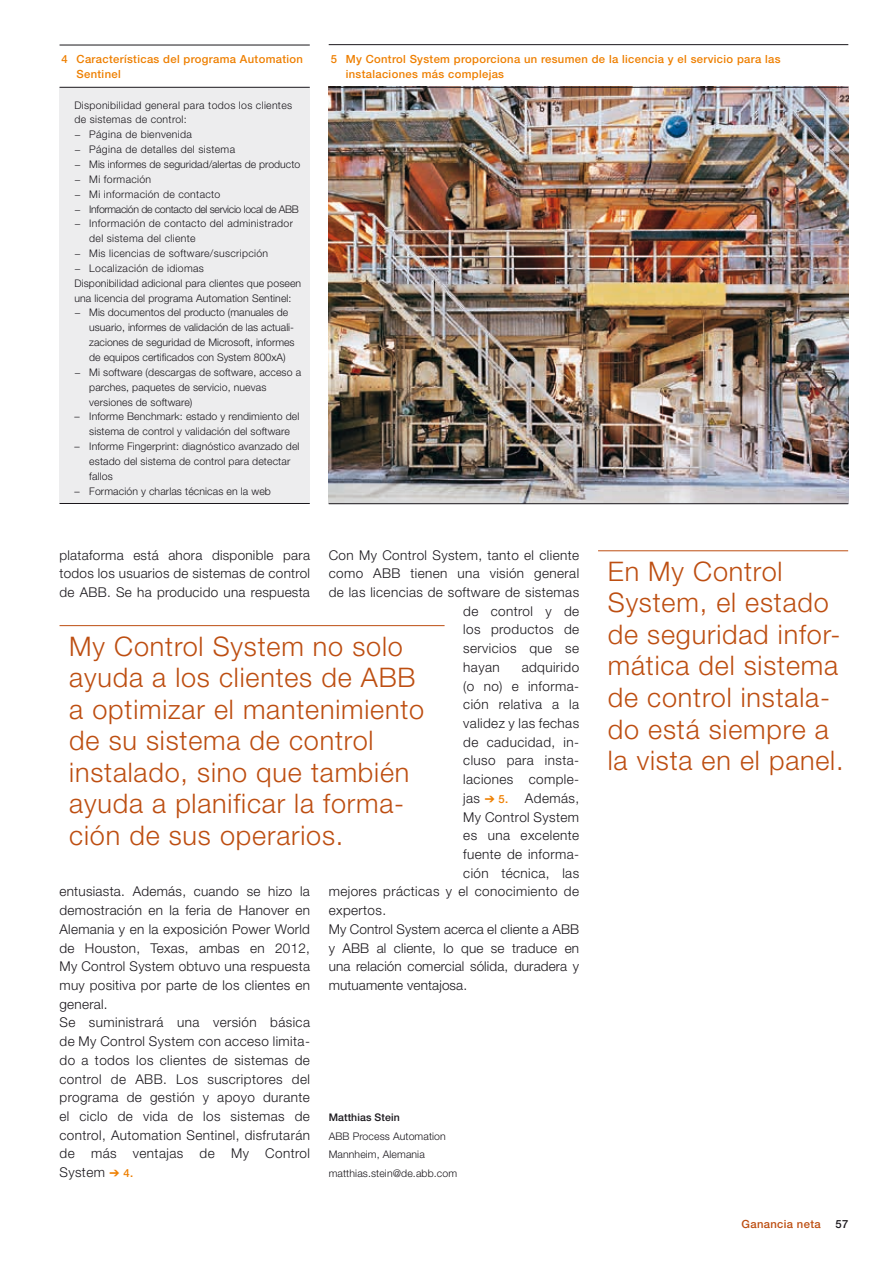
<style>
.page{position:relative;width:893px;height:1263px;background:#fff}
.page>*{position:absolute;margin:0;border:0;box-sizing:border-box;transform-origin:0 0}
.t1{font:300 27px/31.5px "Helvetica Neue";letter-spacing:.03em;color:#bd4e11}
.t2{font:300 13.5px/18.8px "Helvetica Neue";letter-spacing:.03em;color:#1a171c;text-align:justify}
.t3{font:300 13.5px "Helvetica Neue";letter-spacing:.01em;color:#1a171c}
.t4{font:500 11.25px/15px "Helvetica Neue";letter-spacing:.03em;color:#ee7f00}
.t5{font:500 11.25px "Helvetica Neue";letter-spacing:.03em;color:#bd4e11}
.t6{font:500 11.25px "Helvetica Neue";color:#1a171c}
.t7{font:300 10.5px/14.9px "Helvetica Neue";letter-spacing:.01em;color:#1a171c}
.t8{font:300 10.5px "Helvetica Neue";letter-spacing:.03em;color:#1a171c}
.t9{font:300 10.5px "Helvetica Neue";letter-spacing:-.03em;color:#1a171c}
.t10{font:500 10.5px "Helvetica Neue";letter-spacing:.01em;color:#1a171c}
.s1{color:#ee7f00}
.s2{font-weight:500;font-size:11.25px;color:#ee7f00}
</style>
<div class="page">
<hr style="left:598px;top:550px;width:250px;height:1px;background:#bd4e11">
<img style="left:329px;top:88px;width:519px;height:415px">
<hr style="left:329px;top:44px;width:519px;height:1px;background:#1a171c">
<hr style="left:329px;top:87px;width:519px;height:1px;background:#1a171c">
<hr style="left:60px;top:625px;width:385px;height:1px;background:#bd4e11">
<hr style="left:329px;top:503px;width:519px;height:1px;background:#1a171c">
<div style="left:60px;top:87px;width:250px;height:417px;background:#ededee"></div>
<hr style="left:60px;top:87px;width:250px;height:1px;background:#1a171c">
<hr style="left:60px;top:45px;width:250px;height:1px;background:#1a171c">
<hr style="left:60px;top:503px;width:250px;height:1px;background:#1a171c">
<p class="t4" style="left:77px;top:52px;width:228px;text-indent:-15px">4 Características del programa Automation<br>Sentinel</p>
<p class="t8" style="left:74px;top:98px;width:219px">Disponibilidad general para todos los clientes</p>
<p class="t8" style="left:74px;top:113px;width:114px">de sistemas de control:</p>
<p class="t8" style="left:74px;top:128px;width:119px">− Página de bienvenida</p>
<p class="t8" style="left:74px;top:143px;width:162px">− Página de detalles del sistema</p>
<p class="t7" style="left:74px;top:157px;width:227px">− Mis informes de seguridad/alertas de producto</p>
<p class="t8" style="left:74px;top:173px;width:78px">− Mi formación</p>
<p class="t8" style="left:74px;top:188px;width:148px">− Mi información de contacto</p>
<p class="t9" style="left:74px;top:202px;width:226px">− Información de contacto del servicio local de ABB</p>
<p class="t8" style="left:74px;top:217px;width:220px">− Información de contacto del administrador</p>
<p class="t8" style="left:89px;top:232px;width:108px">del sistema del cliente</p>
<p class="t8" style="left:74px;top:247px;width:195px">− Mis licencias de software/suscripción</p>
<p class="t8" style="left:74px;top:262px;width:131px">− Localización de idiomas</p>
<p class="t7" style="left:74px;top:275px;width:228px">Disponibilidad adicional para clientes que poseen</p>
<p class="t7" style="left:74px;top:290px;width:219px">una licencia del programa Automation Sentinel:</p>
<p class="t7" style="left:74px;top:305px;width:215px">− Mis documentos del producto (manuales de</p>
<p class="t7" style="left:89px;top:320px;width:206px">usuario, informes de validación de las actuali-</p>
<p class="t7" style="left:89px;top:335px;width:207px">zaciones de seguridad de Microsoft, informes</p>
<p class="t7" style="left:89px;top:350px;width:198px">de equipos certificados con System 800xA)</p>
<p class="t7" style="left:74px;top:364px;width:228px">− Mi software (descargas de software, acceso a</p>
<p class="t7" style="left:89px;top:379px;width:179px">parches, paquetes de servicio, nuevas</p>
<p class="t7" style="left:89px;top:394px;width:105px">versiones de software)</p>
<p class="t7" style="left:74px;top:409px;width:226px;text-align:center">– Informe Benchmark: estado y rendimiento del sistema de control y validación del software</p>
<p class="t7" style="left:89px;top:439px;width:212px;text-indent:-15px">– Informe Fingerprint: diagnóstico avanzado del estado del sistema de control para detectar fallos</p>
<p class="t7" style="left:74px;top:483px;width:198px">– Formación y charlas técnicas en la web</p>
<p class="t4" style="left:346px;top:51px;width:436px;text-indent:-15px">5 My Control System proporciona un resumen de la licencia y el servicio para las instalaciones más complejas</p>
<p class="t2" style="left:60px;top:545px;width:252px">plataforma está ahora disponible para todos los usuarios de sistemas de control de ABB. Se ha producido una respuesta</p>
<p class="t2" style="left:329px;top:545px;width:252px">Con My Control System, tanto el cliente</p>
<p class="t2" style="left:329px;top:564px;width:252px">como ABB tienen una visión general</p>
<p class="t2" style="left:329px;top:583px;width:252px">de las licencias de software de sistemas</p>
<p class="t2" style="left:463px;top:601px;width:117px">de control y de</p>
<p class="t2" style="left:463px;top:620px;width:117px">los productos de</p>
<p class="t2" style="left:463px;top:639px;width:117px">servicios que se</p>
<p class="t2" style="left:463px;top:657px;width:38px">hayan</p>
<p class="t2" style="left:522px;top:657px;width:59px">adquirido</p>
<p class="t2" style="left:463px;top:676px;width:117px">(o no) e informa-</p>
<p class="t2" style="left:463px;top:695px;width:117px">ción relativa a la</p>
<p class="t2" style="left:463px;top:713px;width:117px">validez y las fechas</p>
<p class="t2" style="left:463px;top:732px;width:117px">de caducidad, in-</p>
<p class="t2" style="left:463px;top:751px;width:116px">cluso para insta-</p>
<p class="t2" style="left:463px;top:770px;width:117px">laciones comple-</p>
<p class="t2" style="left:463px;top:788px;width:117px">jas <span class="s1">➔</span> <span class="s2">5.</span> Además,</p>
<p class="t2" style="left:463px;top:807px;width:117px">My Control System</p>
<p class="t2" style="left:463px;top:826px;width:117px">es una excelente</p>
<p class="t2" style="left:463px;top:844px;width:117px">fuente de informa-</p>
<p class="t2" style="left:463px;top:863px;width:117px">ción técnica, las</p>
<p class="t2" style="left:329px;top:882px;width:252px">mejores prácticas y el conocimiento de</p>
<p class="t2" style="left:329px;top:901px;width:59px">expertos.</p>
<p class="t3" style="left:329px;top:921px;width:252px">My Control System acerca el cliente a ABB</p>
<p class="t3" style="left:329px;top:939px;width:252px">y ABB al cliente, lo que se traduce en</p>
<p class="t3" style="left:329px;top:958px;width:252px">una relación comercial sólida, duradera y</p>
<p class="t3" style="left:329px;top:977px;width:140px">mutuamente ventajosa.</p>
<h1 class="t1" style="left:69px;top:630px;width:356px">My Control System no solo ayuda a los clientes de ABB a optimizar el mantenimiento de su sistema de control instalado, sino que también ayuda a planificar la forma&shy;ción de sus operarios.</h1>
<p class="t2" style="left:60px;top:882px;width:252px;text-align:left">entusiasta. Además, cuando se hizo la demostración en la feria de Hanover en Alemania y en la exposición Power World de Houston, Texas, ambas en 2012, My Control System obtuvo una respuesta muy positiva por parte de los clientes en general.<br>Se suministrará una versión básica de My Control System con acceso limita&shy;do a todos los clientes de sistemas de control de ABB. Los suscriptores del programa de gestión y apoyo durante el ciclo de vida de los sistemas de control, Automation Sentinel, disfrutarán de más ventajas de My Control System <span class="s1">➔</span> <span class="s2">4.</span></p>
<p class="t10" style="left:329px;top:1111px;width:72px">Matthias Stein</p>
<p class="t7" style="left:329px;top:1126px;width:130px;line-height:18.8px">ABB Process Automation<br>Mannheim, Alemania matthias.stein@de.abb.com</p>
<h1 class="t1" style="left:608px;top:555px;width:237px">En My Control<br>System, el estado de seguridad infor&shy;mática del sistema de control instala&shy;do está siempre a la vista en el panel.</h1>
<p class="t5" style="left:742px;top:1217px;width:81px">Ganancia neta</p>
<p class="t6" style="left:835px;top:1217px;width:14px">57</p>
</div>
